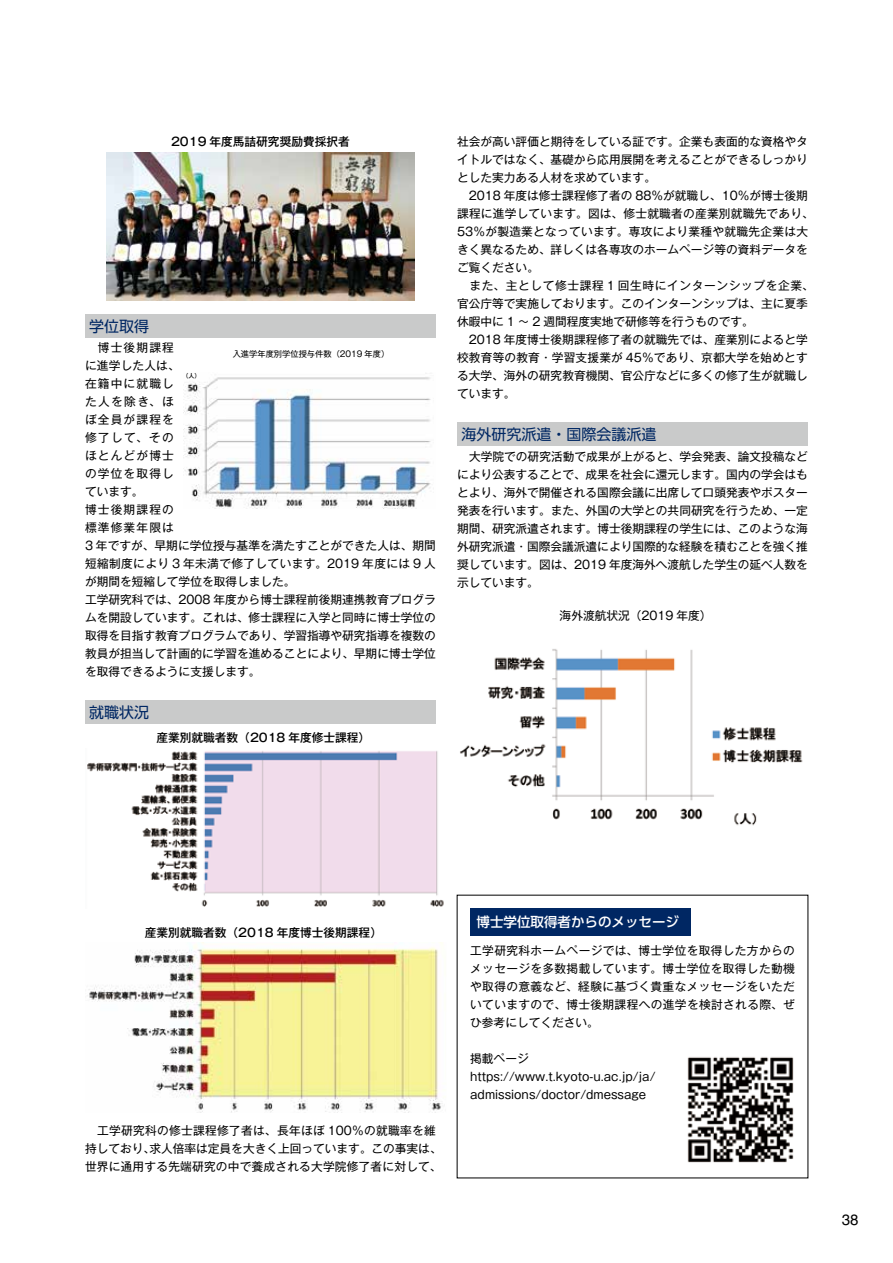
<style>
.page{position:relative;width:893px;height:1263px;background:#fff}
.page>*{position:absolute;margin:0;border:0;box-sizing:border-box;transform-origin:0 0}
.t1{font:15px "UD Shin Go Pro";color:#002763}
.t2{font:15px "Helvetica";color:#000}
.t3{font:500 13.5px "UD Shin Go Pro";color:#fff}
.t4{font:11.7px/18px "Gothic MB101 Pr 6 N";color:#000}
.t5{font:500 11.7px "Gothic MB101 Pr 6 N";color:#000}
.t6{font:8.25px "Gothic MB101 Pr 6 N";color:#000}
.t7{font:500 6px "Gothic MB101 Pr 6 N";color:#000}
</style>
<div class="page">
<div style="left:85px;top:314px;width:351px;height:24px;background:#c9caca"></div>
<div style="left:85px;top:700px;width:351px;height:24px;background:#c9caca"></div>
<div style="left:457px;top:422px;width:351px;height:24px;background:#c9caca"></div>
<img style="left:106px;top:152px;width:309px;height:148px">
<img style="left:460px;top:649px;width:343px;height:177px">
<div style="left:470px;top:908px;width:220px;height:28px;background:#002763"></div>
<img style="left:687px;top:1057px;width:107px;height:106px">
<img style="left:183px;top:377px;width:248px;height:132px">
<img style="left:87px;top:751px;width:357px;height:156px">
<img style="left:88px;top:943px;width:354px;height:170px">
<p class="t5" style="left:171px;top:132px;width:180px">2019 年度馬詰研究奨励費採択者</p>
<p class="t1" style="left:89px;top:314px;width:61px">学位取得</p>
<p class="t4" style="left:85px;top:338px;width:352px">　博士後期課程<br>に進学した人は、<br>在籍中に就職し<br>た人を除き、ほ<br>ぼ全員が課程を<br>修了して、その<br>ほとんどが博士<br>の学位を取得し<br>ています。<br>博士後期課程の<br>標準修業年限は<br>3 年ですが、早期に学位授与基準を満たすことができた人は、期間短縮制度により 3 年未満で修了しています。2019 年度には 9 人が期間を短縮して学位を取得しました。<br>工学研究科では、2008 年度から博士課程前後期連携教育プログラムを開設しています。これは、修士課程に入学と同時に博士学位の取得を目指す教育プログラムであり、学習指導や研究指導を複数の教員が担当して計画的に学習を進めることにより、早期に博士学位を取得できるように支援します。</p>
<p class="t1" style="left:89px;top:700px;width:61px">就職状況</p>
<p class="t5" style="left:156px;top:728px;width:215px">産業別就職者数（2018 年度修士課程）</p>
<p class="t6" style="left:233px;top:347px;width:158px">入進学年度別学位授与件数（2019 年度）</p>
<p class="t7" style="left:183px;top:371px;width:19px">（人）</p>
<p class="t4" style="left:457px;top:132px;width:358px">社会が高い評価と期待をしている証です。企業も表面的な資格やタイトルではなく、基礎から応用展開を考えることができるしっかりとした実力ある人材を求めています。<br>　2018 年度は修士課程修了者の 88％が就職し、10％が博士後期課程に進学しています。図は、修士就職者の産業別就職先であり、<br>53％が製造業となっています。専攻により業種や就職先企業は大きく異なるため、詳しくは各専攻のホームページ等の資料データをご覧ください。<br>　また、主として修士課程 1 回生時にインターンシップを企業、官公庁等で実施しております。このインターンシップは、主に夏季休暇中に 1 ～ 2 週間程度実地で研修等を行うものです。<br>　2018 年度博士後期課程修了者の就職先では、産業別によると学校教育等の教育・学習支援業が 45％であり、京都大学を始めとする大学、海外の研究教育機関、官公庁などに多くの修了生が就職しています。</p>
<p class="t1" style="left:461px;top:422px;width:196px">海外研究派遣・国際会議派遣</p>
<p class="t4" style="left:457px;top:446px;width:352px;text-align:justify;text-indent:12px">大学院での研究活動で成果が上がると、学会発表、論文投稿などにより公表することで、成果を社会に還元します。国内の学会はもとより、海外で開催される国際会議に出席して口頭発表やポスター発表を行います。また、外国の大学との共同研究を行うため、一定期間、研究派遣されます。博士後期課程の学生には、このような海外研究派遣・国際会議派遣により国際的な経験を積むことを強く推奨しています。図は、2019 年度海外へ渡航した学生の延べ人数を示しています。</p>
<p class="t4" style="left:560px;top:606px;width:153px">海外渡航状況（2019 年度）</p>
<p class="t5" style="left:145px;top:923px;width:239px">産業別就職者数（2018 年度博士後期課程）</p>
<p class="t4" style="left:85px;top:1121px;width:358px">　工学研究科の修士課程修了者は、長年ほぼ 100％の就職率を維持しており、求人倍率は定員を大きく上回っています。この事実は、世界に通用する先端研究の中で養成される大学院修了者に対して、</p>
<p class="t3" style="left:477px;top:911px;width:204px">博士学位取得者からのメッセージ</p>
<p class="t4" style="left:470px;top:940px;width:326px;text-align:justify">工学研究科ホームページでは、博士学位を取得した方からのメッセージを多数掲載しています。博士学位を取得した動機や取得の意義など、経験に基づく貴重なメッセージをいただいていますので、博士後期課程への進学を検討される際、ぜひ参考にしてください。</p>
<p class="t4" style="left:470px;top:1048px;width:187px">掲載ページhttps://www.t.kyoto-u.ac.jp/ja/ admissions/doctor/dmessage</p>
<p class="t2" style="left:842px;top:1211px;width:18px">38</p>
</div>
